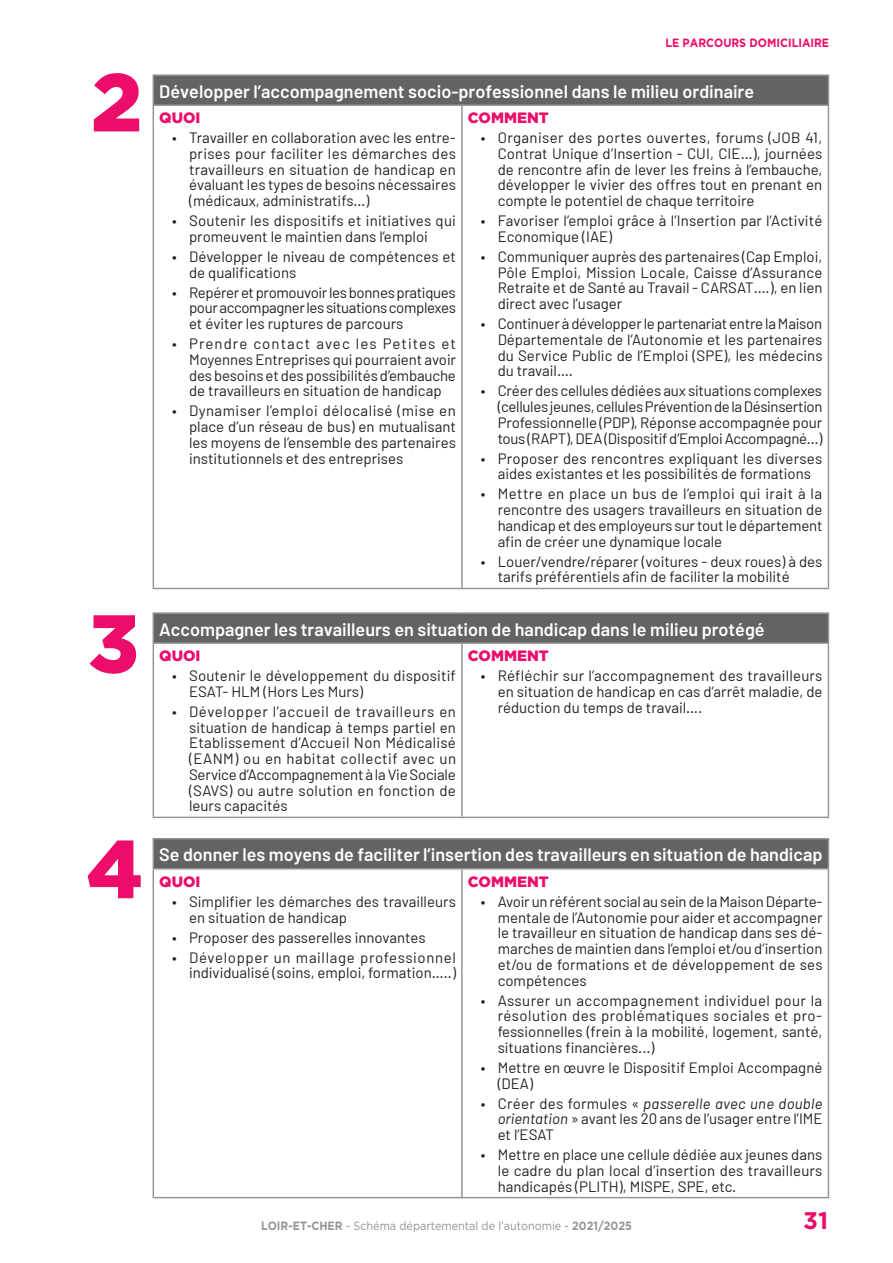
<style>
.page{position:relative;width:893px;height:1263px;background:#fff}
.page>*{position:absolute;margin:0;border:0;box-sizing:border-box;transform-origin:0 0}
.t1{font:900 81.9px "Gotham";color:#ec0c6a}
.t2{font:700 24px "Gotham";color:#ec0c6a}
.t3{font:600 18px "Barlow";color:#fff}
.t4{font:15px/15.8px "Barlow";color:#231f20;text-align:justify}
.t5{font:900 15px "Gotham";color:#ec0c6a}
.t6{font:12px "Gotham";color:#939598;scale:.9 1}
.t7{font:700 12px "Gotham";color:#ec0c6a;scale:.9 1}
.s1{font-style:italic}
.s2{font-weight:700}
</style>
<div class="page">
<div style="left:153px;top:75px;width:675px;height:30px;background:#636366"></div>
<hr style="left:153px;top:74px;width:309px;height:2px;background:#939598">
<svg style="left:153px;top:76px;width:1px;height:28px"></svg>
<hr style="left:462px;top:74px;width:367px;height:2px;background:#939598">
<svg style="left:828px;top:76px;width:1px;height:28px"></svg>
<hr style="left:153px;top:104px;width:309px;height:2px;background:#939598">
<hr style="left:153px;top:106px;width:1px;height:482px;background:#939598">
<hr style="left:462px;top:104px;width:367px;height:2px;background:#939598">
<hr style="left:461px;top:106px;width:2px;height:482px;background:#939598">
<hr style="left:828px;top:106px;width:1px;height:482px;background:#939598">
<hr style="left:153px;top:588px;width:309px;height:1px;background:#939598">
<hr style="left:462px;top:588px;width:367px;height:1px;background:#939598">
<div style="left:153px;top:613px;width:675px;height:30px;background:#636366"></div>
<svg style="left:154px;top:644px;width:674px;height:173px"></svg>
<hr style="left:153px;top:612px;width:309px;height:2px;background:#939598">
<svg style="left:153px;top:614px;width:1px;height:28px"></svg>
<hr style="left:462px;top:612px;width:367px;height:2px;background:#939598">
<svg style="left:828px;top:614px;width:1px;height:28px"></svg>
<hr style="left:153px;top:642px;width:309px;height:2px;background:#939598">
<hr style="left:153px;top:644px;width:1px;height:173px;background:#939598">
<hr style="left:462px;top:642px;width:367px;height:2px;background:#939598">
<hr style="left:461px;top:644px;width:2px;height:173px;background:#939598">
<hr style="left:828px;top:644px;width:1px;height:173px;background:#939598">
<hr style="left:153px;top:817px;width:309px;height:1px;background:#939598">
<hr style="left:462px;top:817px;width:367px;height:1px;background:#939598">
<div style="left:153px;top:839px;width:675px;height:30px;background:#636366"></div>
<svg style="left:154px;top:869px;width:674px;height:328px"></svg>
<hr style="left:153px;top:838px;width:309px;height:1px;background:#939598">
<svg style="left:153px;top:839px;width:1px;height:29px"></svg>
<hr style="left:462px;top:838px;width:367px;height:1px;background:#939598">
<svg style="left:828px;top:839px;width:1px;height:29px"></svg>
<hr style="left:153px;top:868px;width:309px;height:1px;background:#939598">
<hr style="left:153px;top:869px;width:1px;height:328px;background:#939598">
<hr style="left:462px;top:868px;width:367px;height:1px;background:#939598">
<hr style="left:461px;top:869px;width:2px;height:328px;background:#939598">
<hr style="left:828px;top:869px;width:1px;height:328px;background:#939598">
<hr style="left:153px;top:1197px;width:309px;height:1px;background:#939598">
<hr style="left:462px;top:1197px;width:367px;height:1px;background:#939598">
<p class="t7" style="left:665px;top:35px;width:183px">LE PARCOURS DOMICILIAIRE</p>
<h1 class="t1" style="left:91px;top:46px;width:53px">2</h1>
<p class="t3" style="left:159px;top:80px;width:596px">Développer l’accompagnement socio-professionnel dans le milieu ordinaire</p>
<p class="t5" style="left:468px;top:107px;width:82px">COMMENT</p>
<p class="t4" style="left:498px;top:129px;width:326px;text-indent:-17px">• Organiser des portes ouvertes, forums (JOB 41, Contrat Unique d’Insertion - CUI, CIE…), journées de rencontre afin de lever les freins à l’embauche, développer le vivier des offres tout en prenant en compte le potentiel de chaque territoire</p>
<p class="t4" style="left:498px;top:212px;width:326px;text-indent:-17px">• Favoriser l’emploi grâce à l’Insertion par l’Activité<br>Economique (IAE)</p>
<p class="t4" style="left:498px;top:248px;width:326px;text-indent:-17px">• Communiquer auprès des partenaires (Cap Emploi, Pôle Emploi, Mission Locale, Caisse d’Assurance Retraite et de Santé au Travail - CARSAT….), en lien direct avec l’usager</p>
<p class="t4" style="left:498px;top:315px;width:327px;text-indent:-17px">• Continuer à développer le partenariat entre la Maison Départementale de l’Autonomie et les partenaires du Service Public de l’Emploi (SPE), les médecins du travail….</p>
<p class="t4" style="left:498px;top:383px;width:326px;text-indent:-17px">• Créer des cellules dédiées aux situations complexes (cellules jeunes, cellules Prévention de la Désinsertion Professionnelle (PDP), Réponse accompagnée pour tous (RAPT), DEA (Dispositif d’Emploi Accompagné…)</p>
<p class="t4" style="left:481px;top:450px;width:343px;text-align:center">• Proposer des rencontres expliquant les diverses aides existantes et les possibilités de formations</p>
<p class="t4" style="left:498px;top:486px;width:326px;text-indent:-17px">• Mettre en place un bus de l’emploi qui irait à la rencontre des usagers travailleurs en situation de handicap et des employeurs sur tout le département afin de créer une dynamique locale</p>
<p class="t4" style="left:498px;top:553px;width:326px;text-indent:-17px">• Louer/vendre/réparer (voitures - deux roues) à des tarifs préférentiels afin de faciliter la mobilité</p>
<p class="t5" style="left:159px;top:108px;width:43px">QUOI</p>
<p class="t4" style="left:189px;top:129px;width:268px;text-indent:-17px">• Travailler en collaboration avec les entre&shy;prises pour faciliter les démarches des travailleurs en situation de handicap en évaluant les types de besoins nécessaires (médicaux, administratifs…)</p>
<p class="t4" style="left:189px;top:212px;width:268px;text-indent:-17px">• Soutenir les dispositifs et initiatives qui promeuvent le maintien dans l’emploi</p>
<p class="t4" style="left:189px;top:248px;width:268px;text-indent:-17px">• Développer le niveau de compétences et de qualifications</p>
<p class="t4" style="left:189px;top:284px;width:268px;text-indent:-17px">• Repérer et promouvoir les bonnes pratiques pour accompagner les situations complexes et éviter les ruptures de parcours</p>
<p class="t4" style="left:189px;top:335px;width:268px;text-indent:-17px">• Prendre contact avec les Petites et Moyennes Entreprises qui pourraient avoir des besoins et des possibilités d’embauche de travailleurs en situation de handicap</p>
<p class="t4" style="left:189px;top:403px;width:268px;text-indent:-17px">• Dynamiser l’emploi délocalisé (mise en place d’un réseau de bus) en mutualisant les moyens de l’ensemble des partenaires institutionnels et des entreprises</p>
<h1 class="t1" style="left:88px;top:587px;width:52px">3</h1>
<h1 class="t1" style="left:87px;top:813px;width:58px">4</h1>
<p class="t3" style="left:159px;top:618px;width:607px">Accompagner les travailleurs en situation de handicap dans le milieu protégé</p>
<p class="t5" style="left:159px;top:645px;width:43px">QUOI</p>
<p class="t4" style="left:189px;top:667px;width:268px;text-indent:-17px">• Soutenir le développement du dispositif<br>ESAT- HLM (Hors Les Murs)</p>
<p class="t4" style="left:189px;top:703px;width:268px;text-indent:-17px">• Développer l’accueil de travailleurs en situation de handicap à temps partiel en Etablissement d’Accueil Non Médicalisé (EANM) ou en habitat collectif avec un Service d’Accompagnement à la Vie Sociale (SAVS) ou autre solution en fonction de leurs capacités</p>
<p class="t5" style="left:468px;top:645px;width:82px">COMMENT</p>
<p class="t4" style="left:498px;top:667px;width:326px;text-indent:-17px">• Réfléchir sur l’accompagnement des travailleurs en situation de handicap en cas d’arrêt maladie, de réduction du temps de travail….</p>
<p class="t3" style="left:159px;top:844px;width:665px">Se donner les moyens de faciliter l’insertion des travailleurs en situation de handicap</p>
<p class="t5" style="left:159px;top:871px;width:43px">QUOI</p>
<p class="t4" style="left:189px;top:893px;width:268px;text-indent:-17px">• Simplifier les démarches des travailleurs en situation de handicap</p>
<p class="t4" style="left:172px;top:929px;width:255px">• Proposer des passerelles innovantes</p>
<p class="t4" style="left:172px;top:949px;width:285px;text-align:right">• Développer un maillage professionnel individualisé (soins, emploi, formation…..)</p>
<p class="t5" style="left:468px;top:871px;width:82px">COMMENT</p>
<p class="t4" style="left:498px;top:893px;width:326px;text-indent:-17px">• Avoir un référent social au sein de la Maison Départe&shy;mentale de l’Autonomie pour aider et accompagner le travailleur en situation de handicap dans ses dé&shy;marches de maintien dans l’emploi et/ou d’insertion et/ou de formations et de développement de ses compétences</p>
<p class="t4" style="left:498px;top:992px;width:326px;text-indent:-17px">• Assurer un accompagnement individuel pour la résolution des problématiques sociales et pro&shy;fessionnelles (frein à la mobilité, logement, santé, situations financières...)</p>
<p class="t4" style="left:498px;top:1059px;width:326px;text-indent:-17px">• Mettre en œuvre le Dispositif Emploi Accompagné (DEA)</p>
<p class="t4" style="left:498px;top:1095px;width:326px;text-indent:-17px">• Créer des formules « <span class="s1">passerelle avec une double orientation</span> » avant les 20 ans de l’usager entre l’IME et l’ESAT</p>
<p class="t4" style="left:498px;top:1146px;width:326px;text-indent:-17px">• Mettre en place une cellule dédiée aux jeunes dans le cadre du plan local d’insertion des travailleurs handicapés (PLITH), MISPE, SPE, etc.</p>
<p class="t6" style="left:261px;top:1218px;width:414px"><span class="s2">LOIR-ET-CHER</span> - Schéma départemental de l’autonomie - <span class="s2">2021/2025</span></p>
<h2 class="t2" style="left:803px;top:1204px;width:27px">31</h2>
</div>
